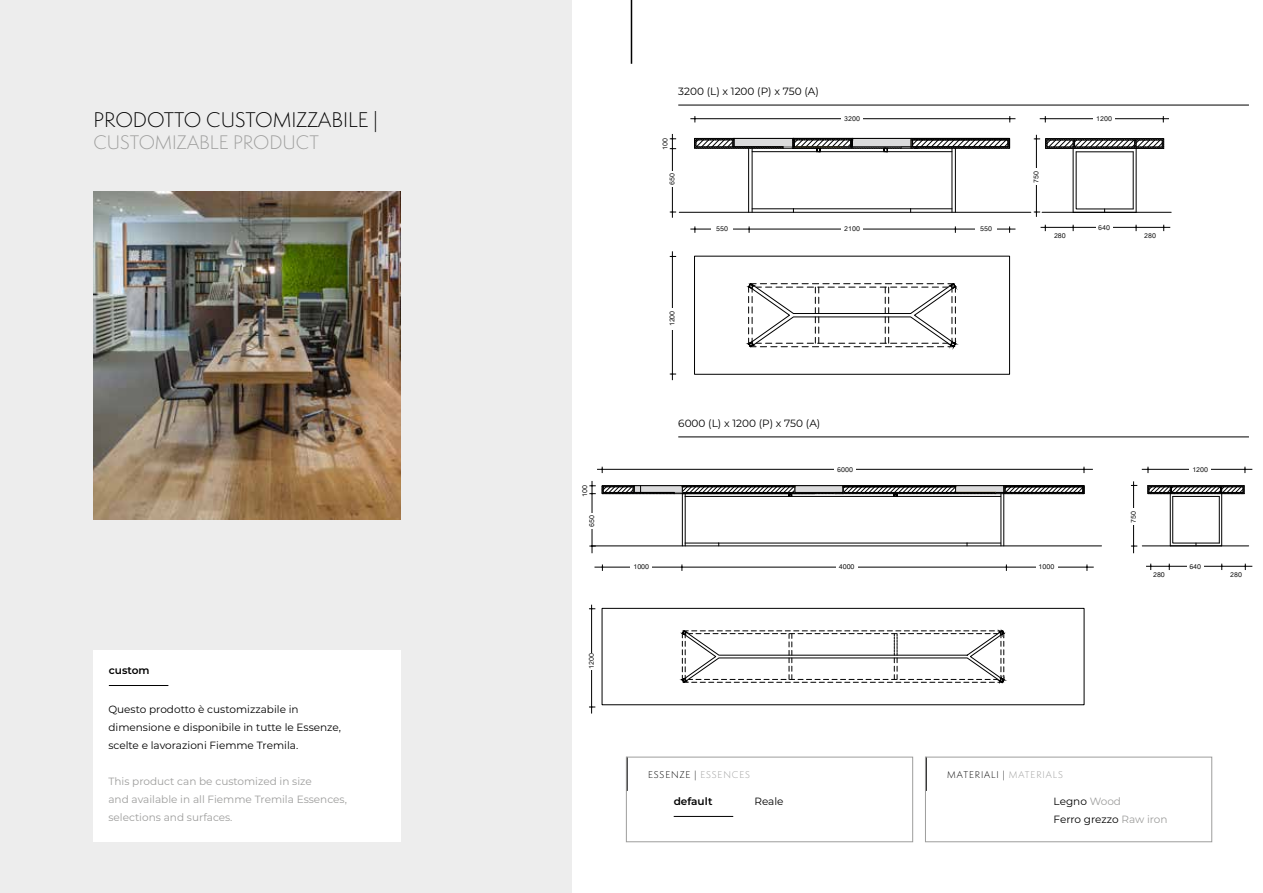
<style>
.page{position:relative;width:1263px;height:893px;background:#fff}
.page>*{position:absolute;margin:0;border:0;box-sizing:border-box;transform-origin:0 0}
.t1{font:300 19.5px "Semplicita Pro";color:#000}
.t2{font:300 18px "Semplicita Pro";color:#9d9d9c}
.t3{font:10.5px/18px "Montserrat";color:#000}
.t4{font:10.5px/18px "Montserrat";color:#9d9d9c}
.t5{font:600 10.5px "Montserrat";color:#000}
.t6{font:300 9px "Arial Hebrew Scholar";color:#000}
.t7{font:300 9px "Semplicita Pro";letter-spacing:.1em;color:#000}
.s1{color:#9d9d9c}
</style>
<div class="page">
<div style="left:0;top:0;width:572px;height:893px;background:#ededed"></div>
<div style="left:94px;top:651px;width:307px;height:191px;background:#fff"></div>
<hr style="left:109px;top:685px;width:59px;height:1px;background:#000">
<hr style="left:678px;top:437px;width:571px;height:1px;background:#000">
<img style="left:94px;top:191px;width:307px;height:329px">
<hr style="left:674px;top:816px;width:59px;height:1px;background:#000">
<div style="left:626px;top:757px;width:287px;height:85px;border:1px solid #9d9d9c"></div>
<div style="left:925px;top:757px;width:287px;height:85px;border:1px solid #9d9d9c"></div>
<hr style="left:678px;top:105px;width:571px;height:1px;background:#000">
<hr style="left:679px;top:212px;width:352px;height:1px;background:#000">
<hr style="left:1042px;top:212px;width:129px;height:1px;background:#000">
<hr style="left:748px;top:148px;width:1px;height:64px;background:#000">
<hr style="left:752px;top:148px;width:1px;height:64px;background:#000">
<hr style="left:952px;top:148px;width:1px;height:64px;background:#000">
<hr style="left:955px;top:148px;width:1px;height:64px;background:#000">
<hr style="left:793px;top:208px;width:118px;height:1px;background:#000">
<svg style="left:748px;top:283px;width:208px;height:64px"></svg>
<div style="left:694px;top:256px;width:316px;height:119px;border:1px solid #000"></div>
<hr style="left:752px;top:209px;width:41px;height:1px;background:#000">
<hr style="left:911px;top:209px;width:41px;height:1px;background:#000">
<svg style="left:694px;top:138px;width:316px;height:14px"></svg>
<hr style="left:793px;top:138px;width:59px;height:1px;background:#000">
<hr style="left:794px;top:140px;width:56px;height:1px;background:#000">
<hr style="left:591px;top:546px;width:510px;height:1px;background:#000">
<hr style="left:1142px;top:546px;width:107px;height:1px;background:#000">
<hr style="left:682px;top:494px;width:1px;height:52px;background:#000">
<hr style="left:685px;top:494px;width:1px;height:52px;background:#000">
<hr style="left:1001px;top:494px;width:1px;height:52px;background:#000">
<hr style="left:1003px;top:494px;width:1px;height:52px;background:#000">
<hr style="left:719px;top:543px;width:248px;height:1px;background:#000">
<hr style="left:685px;top:543px;width:34px;height:1px;background:#000">
<hr style="left:967px;top:543px;width:34px;height:1px;background:#000">
<svg style="left:682px;top:630px;width:322px;height:53px"></svg>
<div style="left:602px;top:608px;width:482px;height:97px;border:1px solid #000"></div>
<svg style="left:1147px;top:485px;width:98px;height:61px"></svg>
<svg style="left:601px;top:564px;width:2px;height:7px"></svg>
<svg style="left:681px;top:564px;width:2px;height:7px"></svg>
<svg style="left:1005px;top:564px;width:2px;height:7px"></svg>
<svg style="left:1086px;top:564px;width:2px;height:7px"></svg>
<hr style="left:1040px;top:118px;width:129px;height:1px;background:#000">
<hr style="left:1142px;top:469px;width:110px;height:1px;background:#000">
<hr style="left:690px;top:118px;width:325px;height:1px;background:#000">
<hr style="left:597px;top:469px;width:496px;height:1px;background:#000">
<hr style="left:594px;top:567px;width:500px;height:1px;background:#000">
<div style="left:1093px;top:115px;width:22px;height:7px;background:#fff"></div>
<div style="left:1189px;top:465px;width:22px;height:8px;background:#fff"></div>
<div style="left:841px;top:115px;width:22px;height:7px;background:#fff"></div>
<div style="left:834px;top:465px;width:22px;height:8px;background:#fff"></div>
<div style="left:836px;top:562px;width:21px;height:8px;background:#fff"></div>
<div style="left:1036px;top:562px;width:21px;height:8px;background:#fff"></div>
<div style="left:631px;top:562px;width:21px;height:8px;background:#fff"></div>
<hr style="left:1146px;top:566px;width:106px;height:1px;background:#000">
<div style="left:1187px;top:562px;width:16px;height:8px;background:#fff"></div>
<svg style="left:694px;top:226px;width:2px;height:7px"></svg>
<svg style="left:748px;top:226px;width:2px;height:7px"></svg>
<svg style="left:954px;top:226px;width:2px;height:7px"></svg>
<hr style="left:690px;top:229px;width:325px;height:1px;background:#000">
<div style="left:841px;top:224px;width:22px;height:8px;background:#fff"></div>
<div style="left:975px;top:224px;width:22px;height:8px;background:#fff"></div>
<div style="left:711px;top:224px;width:22px;height:8px;background:#fff"></div>
<hr style="left:1040px;top:227px;width:130px;height:1px;background:#000">
<div style="left:1096px;top:223px;width:16px;height:8px;background:#fff"></div>
<svg style="left:1034px;top:138px;width:130px;height:75px"></svg>
<hr style="left:1036px;top:135px;width:1px;height:82px;background:#000">
<hr style="left:1133px;top:481px;width:1px;height:72px;background:#000">
<div style="left:1032px;top:169px;width:7px;height:16px;background:#fff"></div>
<div style="left:1129px;top:509px;width:8px;height:16px;background:#fff"></div>
<hr style="left:591px;top:605px;width:1px;height:108px;background:#000">
<div style="left:587px;top:653px;width:8px;height:16px;background:#fff"></div>
<hr style="left:672px;top:251px;width:1px;height:129px;background:#000">
<div style="left:668px;top:308px;width:7px;height:21px;background:#fff"></div>
<svg style="left:589px;top:545px;width:7px;height:2px"></svg>
<svg style="left:589px;top:485px;width:496px;height:12px"></svg>
<hr style="left:672px;top:134px;width:1px;height:84px;background:#000">
<hr style="left:592px;top:481px;width:1px;height:72px;background:#000">
<div style="left:668px;top:171px;width:7px;height:15px;background:#fff"></div>
<div style="left:587px;top:513px;width:8px;height:16px;background:#fff"></div>
<hr style="left:631px;top:0;width:1px;height:64px;background:#000">
<h1 class="t1" style="left:94px;top:107px;width:285px">PRODOTTO CUSTOMIZZABILE |</h1>
<h2 class="t2" style="left:94px;top:130px;width:227px">CUSTOMIZABLE PRODUCT</h2>
<p class="t5" style="left:109px;top:663px;width:42px">custom</p>
<p class="t3" style="left:108px;top:700px;width:234px">Questo prodotto è customizzabile in dimensione e disponibile in tutte le Essenze, scelte e lavorazioni Fiemme Tremila.</p>
<p class="t4" style="left:108px;top:772px;width:240px">This product can be customized in size<br>and available in all Fiemme Tremila Essences, selections and surfaces.</p>
<p class="t6" style="left:580px;top:497px;width:13px;rotate:-90deg">100</p>
<p class="t6" style="left:587px;top:527px;width:13px;rotate:-90deg">650</p>
<p class="t6" style="left:587px;top:669px;width:17px;rotate:-90deg">1200</p>
<p class="t3" style="left:678px;top:82px;width:142px">3200 (L) x 1200 (P) x 750 (A)</p>
<p class="t6" style="left:660px;top:150px;width:13px;rotate:-90deg">100</p>
<p class="t6" style="left:667px;top:184px;width:13px;rotate:-90deg">650</p>
<p class="t6" style="left:844px;top:114px;width:17px">3200</p>
<p class="t6" style="left:1031px;top:183px;width:13px;rotate:-90deg">750</p>
<p class="t6" style="left:1096px;top:114px;width:17px">1200</p>
<p class="t6" style="left:667px;top:326px;width:17px;rotate:-90deg">1200</p>
<p class="t6" style="left:716px;top:224px;width:13px">550</p>
<p class="t6" style="left:844px;top:224px;width:17px">2100</p>
<p class="t6" style="left:980px;top:224px;width:13px">550</p>
<p class="t6" style="left:1098px;top:223px;width:13px">640</p>
<p class="t6" style="left:1054px;top:230px;width:13px">280</p>
<p class="t6" style="left:1144px;top:230px;width:13px">280</p>
<p class="t3" style="left:678px;top:414px;width:144px">6000 (L) x 1200 (P) x 750 (A)</p>
<p class="t6" style="left:837px;top:465px;width:17px">6000</p>
<p class="t6" style="left:1129px;top:523px;width:13px;rotate:-90deg">750</p>
<p class="t6" style="left:1192px;top:465px;width:17px">1200</p>
<p class="t6" style="left:633px;top:562px;width:17px">1000</p>
<p class="t6" style="left:839px;top:562px;width:17px">4000</p>
<p class="t6" style="left:1039px;top:562px;width:17px">1000</p>
<p class="t6" style="left:1189px;top:562px;width:13px">640</p>
<p class="t6" style="left:1153px;top:569px;width:13px">280</p>
<p class="t6" style="left:1230px;top:569px;width:13px">280</p>
<p class="t7" style="left:648px;top:768px;width:103px">ESSENZE | <span class="s1">ESSENCES</span></p>
<p class="t7" style="left:947px;top:768px;width:117px">MATERIALI | <span class="s1">MATERIALS</span></p>
<p class="t3" style="left:754px;top:792px;width:31px">Reale</p>
<p class="t3" style="left:1053px;top:792px;width:116px">Legno <span class="s1">Wood<br></span>Ferro grezzo <span class="s1">Raw iron</span></p>
<p class="t5" style="left:674px;top:794px;width:40px">default</p>
</div>
